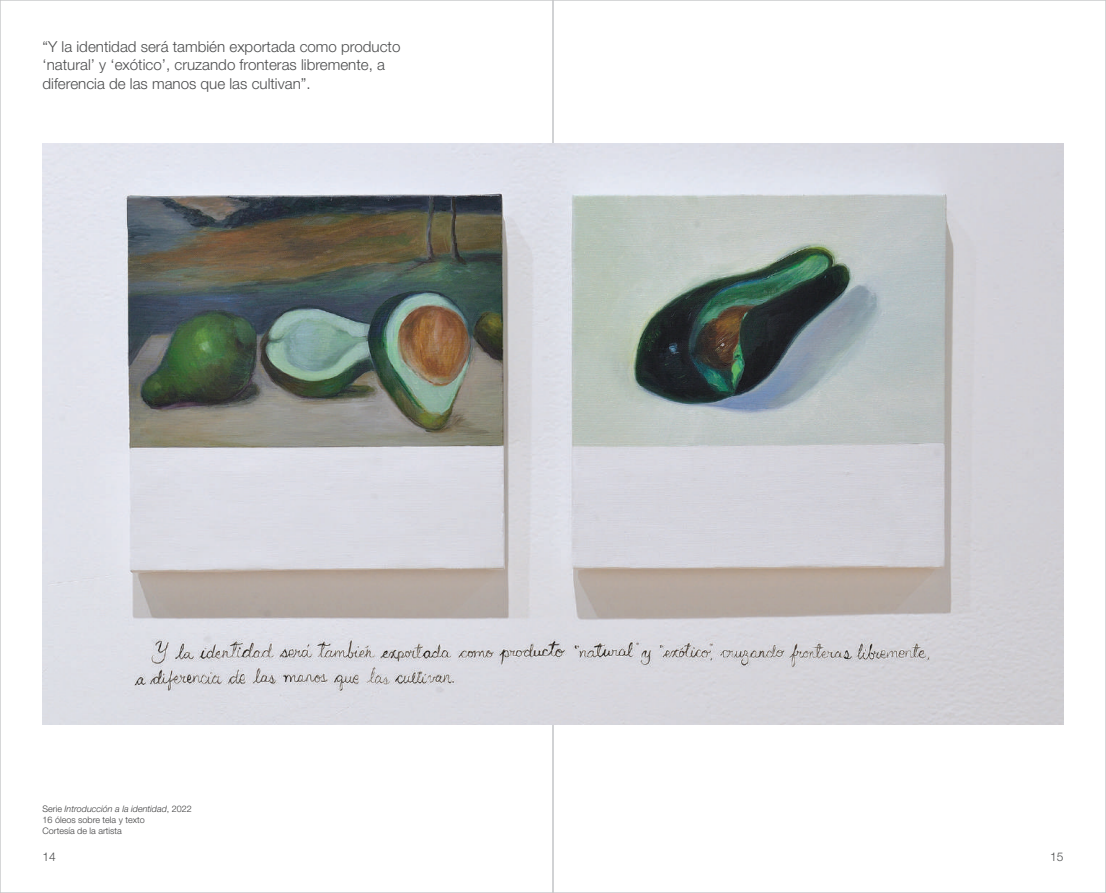
<style>
.page{position:relative;width:1106px;height:893px;background:#fff}
.page>*{position:absolute;margin:0;border:0;box-sizing:border-box;transform-origin:0 0}
.t1{font:300 15.15px/18.1px "Helvetica Neue LT Std";color:#4b4c4d}
.t2{font:300 12px "Helvetica Neue LT Std";color:#4b4c4d}
.t3{font:300 9px/10.8px "Helvetica Neue LT Std";color:#3e3e3f}
.s1{font-style:italic}
</style>
<div class="page">
<img style="left:43px;top:143px;width:1020px;height:582px">
<p class="t1" style="left:43px;top:37px;width:359px">“Y la identidad será también exportada como producto ‘natural’ y ‘exótico’, cruzando fronteras libremente, a diferencia de las manos que las cultivan”.</p>
<p class="t3" style="left:43px;top:803px;width:151px">Serie <span class="s1">Introducción a la identidad</span>, 2022<br>16 óleos sobre tela y texto<br>Cortesía de la artista</p>
<p class="t2" style="left:43px;top:849px;width:15px">14</p>
<p class="t2" style="left:1050px;top:849px;width:15px">15</p>
</div>
